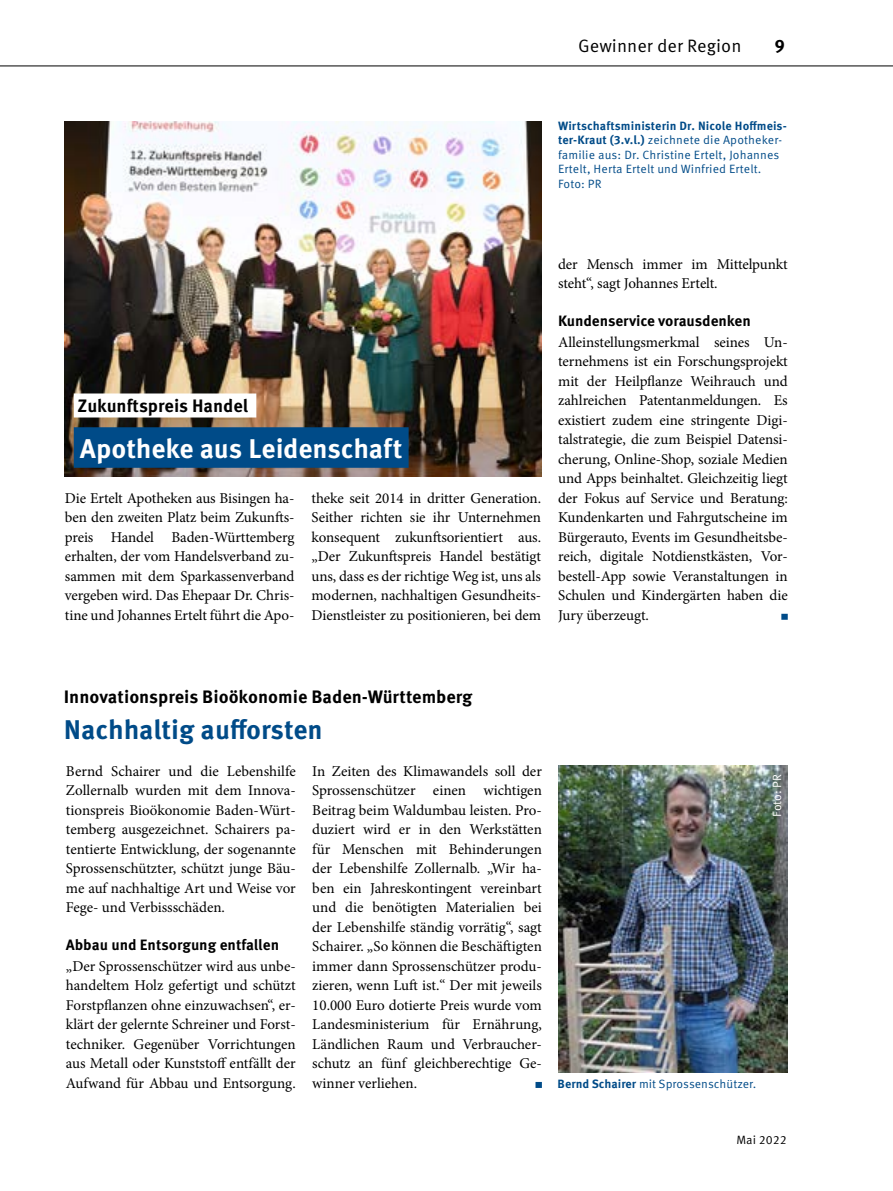
<style>
.page{position:relative;width:893px;height:1191px;background:#fff}
.page>*{position:absolute;margin:0;border:0;box-sizing:border-box;transform-origin:0 0}
.t1{font:700 27px "Meta Correspondence OT";letter-spacing:-.005em;color:#fff}
.t2{font:700 27px "Meta Correspondence OT";color:#004b88}
.t3{font:700 18px "Meta Correspondence OT";color:#000}
.t4{font:18px "Meta Correspondence OT";color:#000}
.t5{font:15px/19.5px "Minion Pro";letter-spacing:-.005em;color:#000;text-align:justify}
.t6{font:700 15px "Meta Correspondence OT";letter-spacing:-.005em;color:#000}
.t7{font:12px/14.4px "Meta Correspondence OT";letter-spacing:.01em;color:#004b88}
.t8{font:12px "Meta Correspondence OT";color:#000}
.t9{font:12px "Meta Correspondence OT";letter-spacing:-.005em;color:#fff}
.s1{font-weight:700}
</style>
<div class="page">
<hr style="left:0;top:66px;width:893px;height:1px;background:#000">
<img style="left:65px;top:122px;width:476px;height:354px">
<div style="left:74px;top:393px;width:182px;height:24px;background:#fff"></div>
<div style="left:74px;top:427px;width:335px;height:41px;background:#004b88"></div>
<div style="left:781px;top:614px;width:7px;height:6px;background:#004b88"></div>
<div style="left:535px;top:1082px;width:7px;height:6px;background:#004b88"></div>
<img style="left:559px;top:765px;width:229px;height:307px">
<p class="t4" style="left:578px;top:35px;width:165px">Gewinner der Region</p>
<p class="t3" style="left:775px;top:34px;width:12px">9</p>
<p class="t7" style="left:558px;top:119px;width:230px"><span class="s1">Wirtschaftsministerin Dr. Nicole Hoffmeis&shy;ter-Kraut (3.v.l.)</span> zeichnete die Apotheker&shy;familie aus: Dr. Christine Ertelt, Johannes Ertelt, Herta Ertelt und Winfried Ertelt.<br>Foto: PR</p>
<p class="t3" style="left:78px;top:394px;width:172px">Zukunftspreis Handel</p>
<h1 class="t1" style="left:80px;top:431px;width:324px">Apotheke aus Leidenschaft</h1>
<p class="t5" style="left:65px;top:488px;width:231px">Die Ertelt Apotheken aus Bisingen ha&shy;ben den zweiten Platz beim Zukunfts&shy;preis Handel Baden-Württemberg erhalten, der vom Handelsverband zu&shy;sammen mit dem Sparkassenverband vergeben wird. Das Ehepaar Dr. Chris&shy;tine und Johannes Ertelt führt die Apo-</p>
<p class="t5" style="left:311px;top:488px;width:231px">theke seit 2014 in dritter Generation.<br>Seither richten sie ihr Unternehmen konsequent zukunftsorientiert aus. „Der Zukunftspreis Handel bestätigt uns, dass es der richtige Weg ist, uns als modernen, nachhaltigen Gesundheits-Dienstleister zu positionieren, bei dem</p>
<p class="t5" style="left:558px;top:254px;width:231px">der Mensch immer im Mittelpunkt steht“, sagt Johannes Ertelt.</p>
<p class="t6" style="left:558px;top:311px;width:194px">Kundenservice vorausdenken</p>
<p class="t5" style="left:558px;top:332px;width:231px">Alleinstellungsmerkmal seines Un&shy;ternehmens ist ein Forschungsprojekt mit der Heilpflanze Weihrauch und zahlreichen Patentanmeldungen. Es existiert zudem eine stringente Digi&shy;talstrategie, die zum Beispiel Datensi&shy;cherung, Online-Shop, soziale Medien und Apps beinhaltet. Gleichzeitig liegt der Fokus auf Service und Beratung:<br>Kundenkarten und Fahrgutscheine im Bürgerauto, Events im Gesundheitsbe&shy;reich, digitale Notdienstkästen, Vor&shy;bestell-App sowie Veranstaltungen in Schulen und Kindergärten haben die Jury überzeugt.</p>
<p class="t3" style="left:64px;top:685px;width:410px">Innovationspreis Bioökonomie Baden-Württemberg</p>
<h1 class="t2" style="left:64px;top:713px;width:261px">Nachhaltig aufforsten</h1>
<p class="t5" style="left:66px;top:761px;width:231px">Bernd Schairer und die Lebenshilfe Zollernalb wurden mit dem Innova&shy;tionspreis Bioökonomie Baden-Würt&shy;temberg ausgezeichnet. Schairers pa&shy;tentierte Entwicklung, der sogenannte Sprossenschützter, schützt junge Bäu&shy;me auf nachhaltige Art und Weise vor Fege- und Verbissschäden.</p>
<p class="t6" style="left:66px;top:935px;width:215px">Abbau und Entsorgung entfallen</p>
<p class="t5" style="left:66px;top:956px;width:231px">„Der Sprossenschützer wird aus unbe&shy;handeltem Holz gefertigt und schützt Forstpflanzen ohne einzuwachsen“, er&shy;klärt der gelernte Schreiner und Forst&shy;techniker. Gegenüber Vorrichtungen aus Metall oder Kunststoff entfällt der Aufwand für Abbau und Entsorgung.</p>
<p class="t5" style="left:312px;top:761px;width:231px">In Zeiten des Klimawandels soll der Sprossenschützer einen wichtigen Beitrag beim Waldumbau leisten. Pro&shy;duziert wird er in den Werkstätten für Menschen mit Behinderungen der Lebenshilfe Zollernalb. „Wir ha&shy;ben ein Jahreskontingent vereinbart und die benötigten Materialien bei der Lebenshilfe ständig vorrätig“, sagt Schairer. „So können die Beschäftigten immer dann Sprossenschützer produ&shy;zieren, wenn Luft ist.“ Der mit jeweils 10.000 Euro dotierte Preis wurde vom Landesministerium für Ernährung, Ländlichen Raum und Verbraucher&shy;schutz an fünf gleichberechtige Ge&shy;winner verliehen.</p>
<p class="t7" style="left:558px;top:1076px;width:200px"><span class="s1">Bernd Schairer</span> mit Sprossenschützer.</p>
<p class="t9" style="left:770px;top:816px;width:44px;rotate:-90deg">Foto: PR</p>
<p class="t8" style="left:736px;top:1132px;width:52px">Mai 2022</p>
</div>
